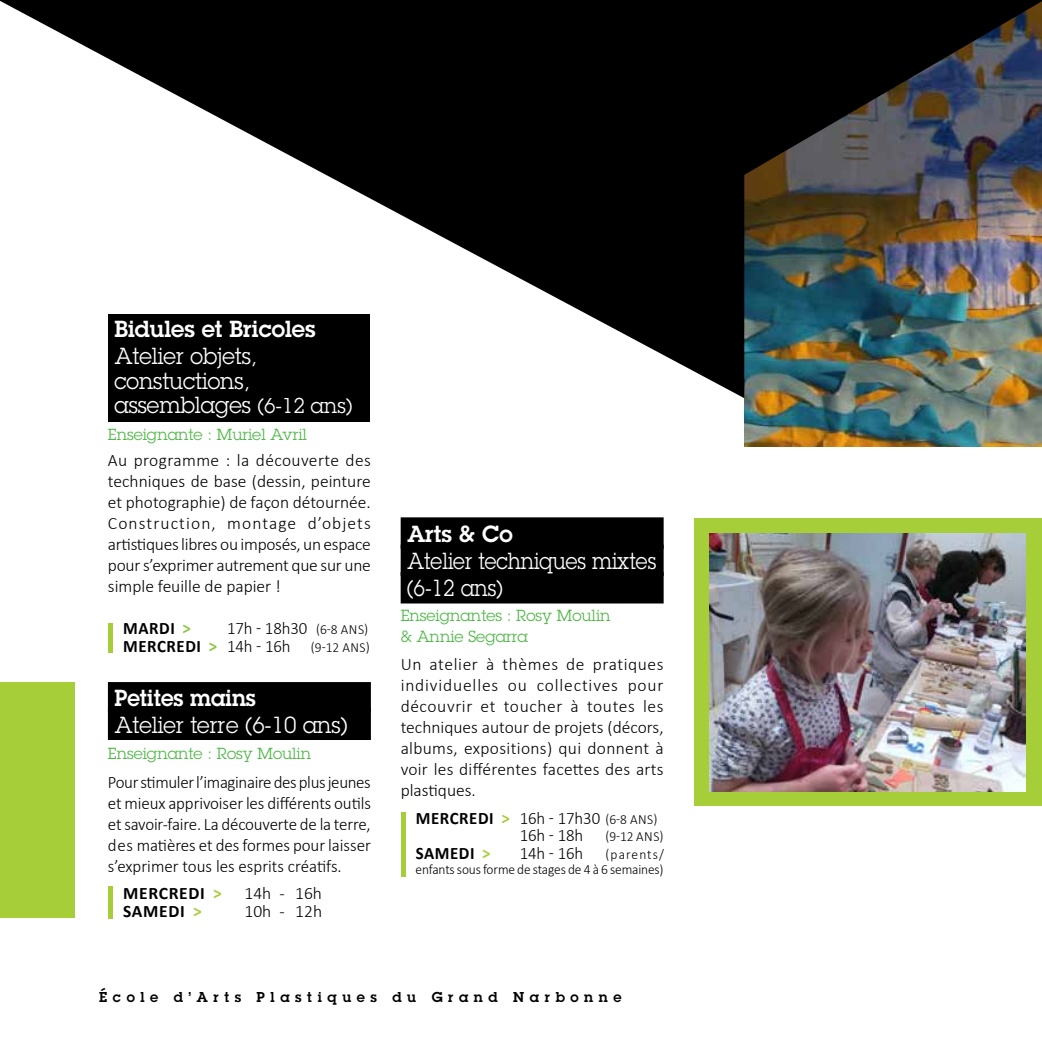
<style>
.page{position:relative;width:1042px;height:1042px;background:#fff}
.page>*{position:absolute;margin:0;border:0;box-sizing:border-box;transform-origin:0 0}
.t1{font:22.75px/24.5px "Lubalin Graph Std";color:#fff;scale:.95 1}
.t2{font:22.75px/27.3px "Lubalin Graph Std";color:#fff;scale:.89 1}
.t3{font:600 22.75px "Lubalin Graph Std";color:#fff}
.t4{font:600 22.75px "Lubalin Graph Std";color:#fff;scale:.95 1}
.t5{font:300 17.5px/21px "Calibri";color:#000;text-align:justify}
.t6{font:300 17.5px/17.5px "Calibri";color:#000;scale:.96 1}
.t7{font:700 17.5px "Calibri";letter-spacing:.04em;color:#000}
.t8{font:700 17.5px "Calibri";letter-spacing:.04em;color:#000;scale:.96 1}
.t9{font:700 17.5px "Calibri";color:#a6ce39}
.t10{font:15.75px/21px "Lubalin Graph Std";color:#50b848}
.t11{font:300 14px/15.8px "Calibri";letter-spacing:-.01em;color:#000;text-align:right;scale:.96 1}
.t12{font:600 14px "Lubalin Graph Std";letter-spacing:.4em;color:#000}
.s1{font-size:21px}
.s2{font-weight:700;color:#8dc63f}
.s3{font-size:14px}
.s4{font-weight:700;font-size:17.5px}
.s5{font-weight:700;font-size:17.5px;color:#8dc63f}
.s6{font-size:17.5px}
.s7{color:#a6ce39}
.s8{font-weight:700}
.s9{font-weight:700;color:#a6ce39}
</style>
<div class="page">
<img style="left:744px;top:398px;width:298px;height:48px">
<img style="left:0;top:0;width:1042px;height:398px">
<div style="left:401px;top:517px;width:262px;height:32px;background:#000"></div>
<div style="left:401px;top:545px;width:262px;height:31px;background:#000"></div>
<div style="left:401px;top:572px;width:262px;height:31px;background:#000"></div>
<div style="left:401px;top:812px;width:5px;height:65px;background:#a6ce39"></div>
<div style="left:108px;top:682px;width:263px;height:30px;background:#000"></div>
<div style="left:108px;top:708px;width:263px;height:32px;background:#000"></div>
<div style="left:108px;top:886px;width:5px;height:32px;background:#a6ce39"></div>
<div style="left:0;top:682px;width:74px;height:236px;background:#a6ce39"></div>
<div style="left:694px;top:518px;width:348px;height:288px;background:#a6ce39"></div>
<img style="left:709px;top:533px;width:316px;height:258px">
<div style="left:109px;top:315px;width:261px;height:107px;background:#000"></div>
<div style="left:108px;top:623px;width:5px;height:29px;background:#a6ce39"></div>
<h1 class="t3" style="left:114px;top:314px;width:203px">Bidules et Bricoles</h1>
<h1 class="t1" style="left:114px;top:344px;width:252px">Atelier objets, constuctions, assemblages <span class="s1">(6-12 ans)</span></h1>
<p class="t10" style="left:108px;top:423px;width:200px">Enseignante : Muriel Avril</p>
<p class="t5" style="left:108px;top:449px;width:264px">Au programme : la découverte des techniques de base (dessin, peinture et photographie) de façon détournée.<br>Construction, montage d’objets artistiques libres ou imposés, un espace pour s’exprimer autrement que sur une simple feuille de papier !</p>
<p class="t8" style="left:123px;top:617px;width:12px">MARDI</p>
<p class="t6" style="left:182px;top:619px;width:195px"><span class="s2">&gt;</span> 17h - 18h30 <span class="s3">(6-8 an s)</span></p>
<p class="t11" style="left:123px;top:639px;width:258px"><span class="s4">MERCREDI</span> <span class="s5">&gt;</span> <span class="s6">14h - 16h</span> (9-12 an s)</p>
<h1 class="t4" style="left:114px;top:682px;width:150px">Petites mains</h1>
<h1 class="t1" style="left:115px;top:712px;width:247px">Atelier terre (6-10 ans)</h1>
<p class="t10" style="left:108px;top:743px;width:205px">Enseignante : Rosy Moulin</p>
<p class="t5" style="left:108px;top:771px;width:264px">Pour stimuler l’imaginaire des plus jeunes et mieux apprivoiser les différents outils et savoir-faire. La découverte de la terre, des matières et des formes pour laisser s’exprimer tous les esprits créatifs.</p>
<p class="t7" style="left:123px;top:882px;width:100px">MERCREDI <span class="s7">&gt;</span></p>
<p class="t5" style="left:244px;top:883px;width:79px">14h - 16h</p>
<p class="t7" style="left:123px;top:900px;width:45px">SAMEDI</p>
<p class="t9" style="left:193px;top:900px;width:10px">&gt;</p>
<p class="t5" style="left:244px;top:900px;width:79px">10h - 12h</p>
<h1 class="t3" style="left:407px;top:519px;width:107px">Arts &amp; Co</h1>
<h1 class="t2" style="left:407px;top:547px;width:282px">Atelier techniques mixtes (6-12 ans)</h1>
<p class="t10" style="left:401px;top:604px;width:211px">Enseignantes : Rosy Moulin &amp; Annie Segarra</p>
<p class="t5" style="left:401px;top:654px;width:264px">Un atelier à thèmes de pratiques individuelles ou collectives pour découvrir et toucher à toutes les techniques autour de projets (décors, albums, expositions) qui donnent à voir les différentes facettes des arts plastiques.</p>
<p class="t6" style="left:520px;top:809px;width:145px;text-indent:-104px"><span class="s8">M ERCREDI</span> <span class="s9">&gt;</span> 16h - 17h30 <span class="s3">(6-8 an s)<br></span>16h - 18h</p>
<p class="t11" style="left:605px;top:828px;width:62px">(9-12 an s)</p>
<p class="t8" style="left:416px;top:842px;width:79px">SAMEDI <span class="s7">&gt;</span></p>
<p class="t6" style="left:520px;top:844px;width:68px">14h - 16h</p>
<p class="t11" style="left:415px;top:846px;width:260px">(parents/<br>enfants sous forme de stages de 4 à 6 semaines)</p>
<p class="t12" style="left:99px;top:988px;width:524px">École d’Arts Plastiques du Grand Narbonne</p>
</div>
